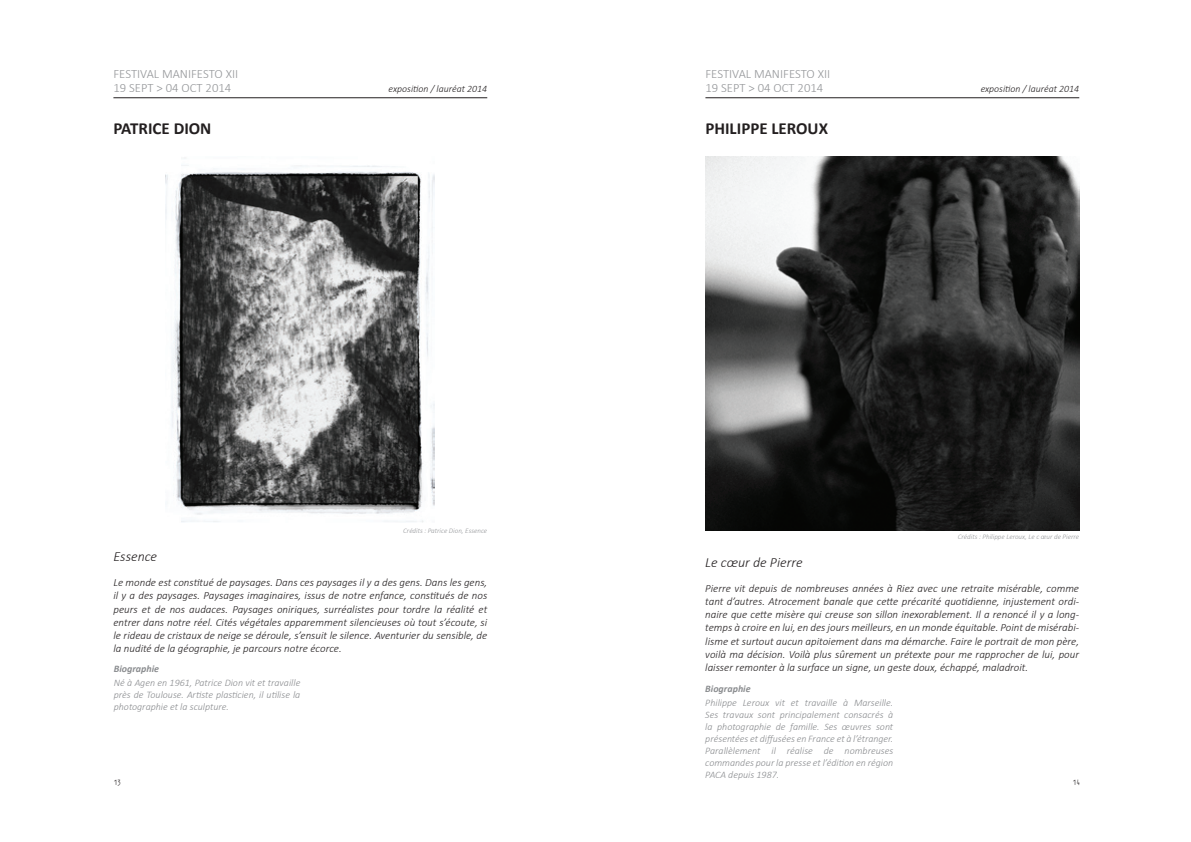
<style>
.page{position:relative;width:1191px;height:842px;background:#fff}
.page>*{position:absolute;margin:0;border:0;box-sizing:border-box;transform-origin:0 0}
.t1{font:700 16.9px "Calibri";color:#231f20}
.t2{font:italic 300 14px "Calibri";color:#231f20}
.t3{font:300 12.7px/14.1px "Calibri";color:#939598}
.t4{font:italic 300 11px/13.2px "Calibri";color:#231f20;text-align:justify}
.t5{font:italic 300 10px/12px "Calibri";color:#8a8c8f;text-align:justify}
.t6{font:italic 700 10px "Calibri";color:#8a8c8f}
.t7{font:italic 300 9.9px "Calibri";color:#231f20}
.t8{font:8.5px "Typewriter Condensed";color:#231f20}
.t9{font:italic 300 7.1px "Calibri";color:#939598}
</style>
<div class="page">
<hr style="left:113px;top:97px;width:374px;height:1px;background:#231f20">
<img style="left:166px;top:158px;width:268px;height:364px">
<hr style="left:705px;top:97px;width:374px;height:1px;background:#231f20">
<img style="left:705px;top:157px;width:374px;height:373px">
<p class="t3" style="left:113px;top:67px;width:126px">FESTIVAL MANIFESTO XII<br>19 SEPT &gt; 04 OCT 2014</p>
<h1 class="t1" style="left:113px;top:118px;width:100px">PATRICE DION</h1>
<p class="t7" style="left:389px;top:82px;width:100px">exposition / lauréat 2014</p>
<p class="t3" style="left:705px;top:67px;width:126px">FESTIVAL MANIFESTO XII<br>19 SEPT &gt; 04 OCT 2014</p>
<h1 class="t1" style="left:705px;top:118px;width:124px">PHILIPPE LEROUX</h1>
<p class="t7" style="left:980px;top:82px;width:100px">exposition / lauréat 2014</p>
<p class="t9" style="left:403px;top:526px;width:86px">Crédits : Patrice Dion, Essence</p>
<p class="t9" style="left:958px;top:532px;width:123px">Crédits : Philippe Leroux, Le c œur de Pierre</p>
<p class="t2" style="left:113px;top:548px;width:45px">Essence</p>
<p class="t4" style="left:113px;top:576px;width:375px">Le monde est constitué de paysages. Dans ces paysages il y a des gens. Dans les gens, il y a des paysages. Paysages imaginaires, issus de notre enfance, constitués de nos peurs et de nos audaces. Paysages oniriques, surréalistes pour tordre la réalité et entrer dans notre réel. Cités végétales apparemment silencieuses où tout s’écoute, si le rideau de cristaux de neige se déroule, s’ensuit le silence. Aventurier du sensible, de la nudité de la géographie, je parcours notre écorce.</p>
<p class="t6" style="left:114px;top:663px;width:47px">Biographie</p>
<p class="t5" style="left:114px;top:677px;width:188px">Né à Agen en 1961, Patrice Dion vit et travaille près de Toulouse. Artiste plasticien, il utilise la photographie et la sculpture.</p>
<p class="t8" style="left:113px;top:776px;width:9px">13</p>
<p class="t2" style="left:705px;top:553px;width:99px">Le cœur de Pierre</p>
<p class="t4" style="left:705px;top:581px;width:375px">Pierre vit depuis de nombreuses années à Riez avec une retraite misérable, comme tant d’autres. Atrocement banale que cette précarité quotidienne, injustement ordi&shy;naire que cette misère qui creuse son sillon inexorablement. Il a renoncé il y a long&shy;temps à croire en lui, en des jours meilleurs, en un monde équitable. Point de misérabi&shy;lisme et surtout aucun apitoiement dans ma démarche. Faire le portrait de mon père, voilà ma décision. Voilà plus sûrement un prétexte pour me rapprocher de lui, pour laisser remonter à la surface un signe, un geste doux, échappé, maladroit.</p>
<p class="t6" style="left:705px;top:682px;width:47px">Biographie</p>
<p class="t5" style="left:705px;top:696px;width:189px">Philippe Leroux vit et travaille à Marseille.<br>Ses travaux sont principalement consacrés à la photographie de famille. Ses œuvres sont présentées et diffusées en France et à l’étranger.<br>Parallèlement il réalise de nombreuses commandes pour la presse et l’édition en région PACA depuis 1987.</p>
<p class="t8" style="left:1072px;top:776px;width:9px">14</p>
</div>
